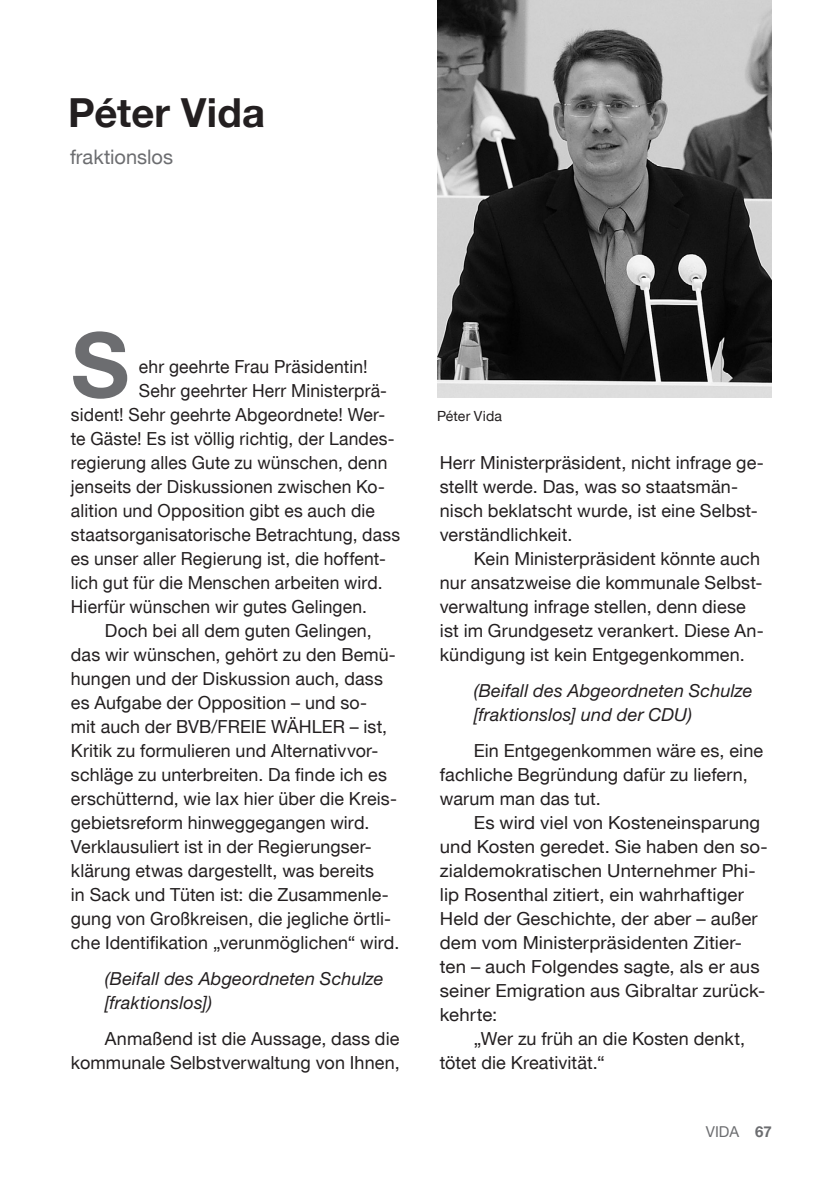
<style>
.page{position:relative;width:840px;height:1191px;background:#fff}
.page>*{position:absolute;margin:0;border:0;box-sizing:border-box;transform-origin:0 0}
.t1{font:700 90px "Helvetica Neue CE";color:#6c6d70}
.t2{font:700 40px "Helvetica Neue CE";letter-spacing:.005em;color:#231f20}
.t3{font:20px "Helvetica Neue CE";color:#6c6d70}
.t4{font:18px/24px "Helvetica Neue CE";letter-spacing:.005em;color:#231f20}
.t5{font:italic 18px/24px "Helvetica Neue CELT";letter-spacing:.01em;color:#231f20}
.t6{font:15px "Helvetica Neue CE";color:#6c6d70}
.t7{font:14px "Helvetica Neue CE";letter-spacing:.01em;color:#231f20}
.s1{font-weight:700}
</style>
<div class="page">
<img style="left:437px;top:0;width:334px;height:397px">
<h2 class="t2" style="left:68px;top:88px;width:198px">Péter Vida</h2>
<p class="t3" style="left:70px;top:145px;width:104px">fraktionslos</p>
<h1 class="t1" style="left:71px;top:309px;width:60px">S</h1>
<p class="t4" style="left:139px;top:355px;width:230px">ehr geehrte Frau Präsidentin!</p>
<p class="t4" style="left:139px;top:379px;width:249px">Sehr geehrter Herr Ministerprä-</p>
<p class="t4" style="left:71px;top:403px;width:315px">sident! Sehr geehrte Abgeordnete! Wer-</p>
<p class="t4" style="left:71px;top:427px;width:325px">te Gäste! Es ist völlig richtig, der Landes-</p>
<p class="t4" style="left:71px;top:451px;width:318px">regierung alles Gute zu wünschen, denn</p>
<p class="t4" style="left:71px;top:475px;width:315px">jenseits der Diskussionen zwischen Ko-</p>
<p class="t4" style="left:71px;top:499px;width:305px">alition und Opposition gibt es auch die</p>
<p class="t4" style="left:71px;top:523px;width:330px">staatsorganisatorische Betrachtung, dass</p>
<p class="t4" style="left:71px;top:547px;width:316px">es unser aller Regierung ist, die hoffent-</p>
<p class="t4" style="left:71px;top:571px;width:313px">lich gut für die Menschen arbeiten wird.</p>
<p class="t4" style="left:71px;top:595px;width:297px">Hierfür wünschen wir gutes Gelingen.</p>
<p class="t4" style="left:105px;top:619px;width:268px">Doch bei all dem guten Gelingen,</p>
<p class="t4" style="left:71px;top:643px;width:326px">das wir wünschen, gehört zu den Bemü-</p>
<p class="t4" style="left:71px;top:667px;width:313px">hungen und der Diskussion auch, dass</p>
<p class="t4" style="left:71px;top:691px;width:297px">es Aufgabe der Opposition – und so-</p>
<p class="t4" style="left:71px;top:715px;width:317px">mit auch der BVB/FREIE WÄHLER – ist,</p>
<p class="t4" style="left:71px;top:739px;width:309px">Kritik zu formulieren und Alternativvor-</p>
<p class="t4" style="left:71px;top:763px;width:317px">schläge zu unterbreiten. Da finde ich es</p>
<p class="t4" style="left:71px;top:787px;width:327px">erschütternd, wie lax hier über die Kreis-</p>
<p class="t4" style="left:71px;top:811px;width:300px">gebietsreform hinweggegangen wird.</p>
<p class="t4" style="left:71px;top:835px;width:302px">Verklausuliert ist in der Regierungser-</p>
<p class="t4" style="left:71px;top:859px;width:304px">klärung etwas dargestellt, was bereits</p>
<p class="t4" style="left:71px;top:883px;width:319px">in Sack und Tüten ist: die Zusammenle-</p>
<p class="t4" style="left:71px;top:907px;width:321px">gung von Großkreisen, die jegliche örtli-</p>
<p class="t4" style="left:71px;top:931px;width:330px">che Identifikation „verunmöglichen“ wird.</p>
<p class="t5" style="left:105px;top:967px;width:280px">(Beifall des Abgeordneten Schulze [fraktionslos])</p>
<p class="t4" style="left:71px;top:1027px;width:330px;text-align:right">Anmaßend ist die Aussage, dass die kommunale Selbstverwaltung von Ihnen,</p>
<p class="t7" style="left:437px;top:407px;width:66px">Péter Vida</p>
<p class="t4" style="left:439px;top:451px;width:325px">Herr Ministerpräsident, nicht infrage ge&shy;stellt werde. Das, was so staatsmän&shy;nisch beklatscht wurde, ist eine Selbst&shy;verständlichkeit.</p>
<p class="t4" style="left:439px;top:547px;width:325px;text-indent:34px">Kein Ministerpräsident könnte auch nur ansatzweise die kommunale Selbst&shy;verwaltung infrage stellen, denn diese ist im Grundgesetz verankert. Diese An&shy;kündigung ist kein Entgegenkommen.</p>
<p class="t5" style="left:473px;top:679px;width:280px">(Beifall des Abgeordneten Schulze [fraktionslos] und der CDU)</p>
<p class="t4" style="left:439px;top:739px;width:324px;text-indent:34px">Ein Entgegenkommen wäre es, eine fachliche Begründung dafür zu liefern, warum man das tut.</p>
<p class="t4" style="left:439px;top:811px;width:329px;text-indent:34px">Es wird viel von Kosteneinsparung und Kosten geredet. Sie haben den so&shy;zialdemokratischen Unternehmer Phi&shy;lip Rosenthal zitiert, ein wahrhaftiger Held der Geschichte, der aber – außer dem vom Ministerpräsidenten Zitier&shy;ten – auch Folgendes sagte, als er aus seiner Emigration aus Gibraltar zurück&shy;kehrte:</p>
<p class="t4" style="left:439px;top:1027px;width:306px;text-indent:34px">„Wer zu früh an die Kosten denkt, tötet die Kreativität.“</p>
<p class="t6" style="left:705px;top:1122px;width:68px">Vida <span class="s1">67</span></p>
</div>
